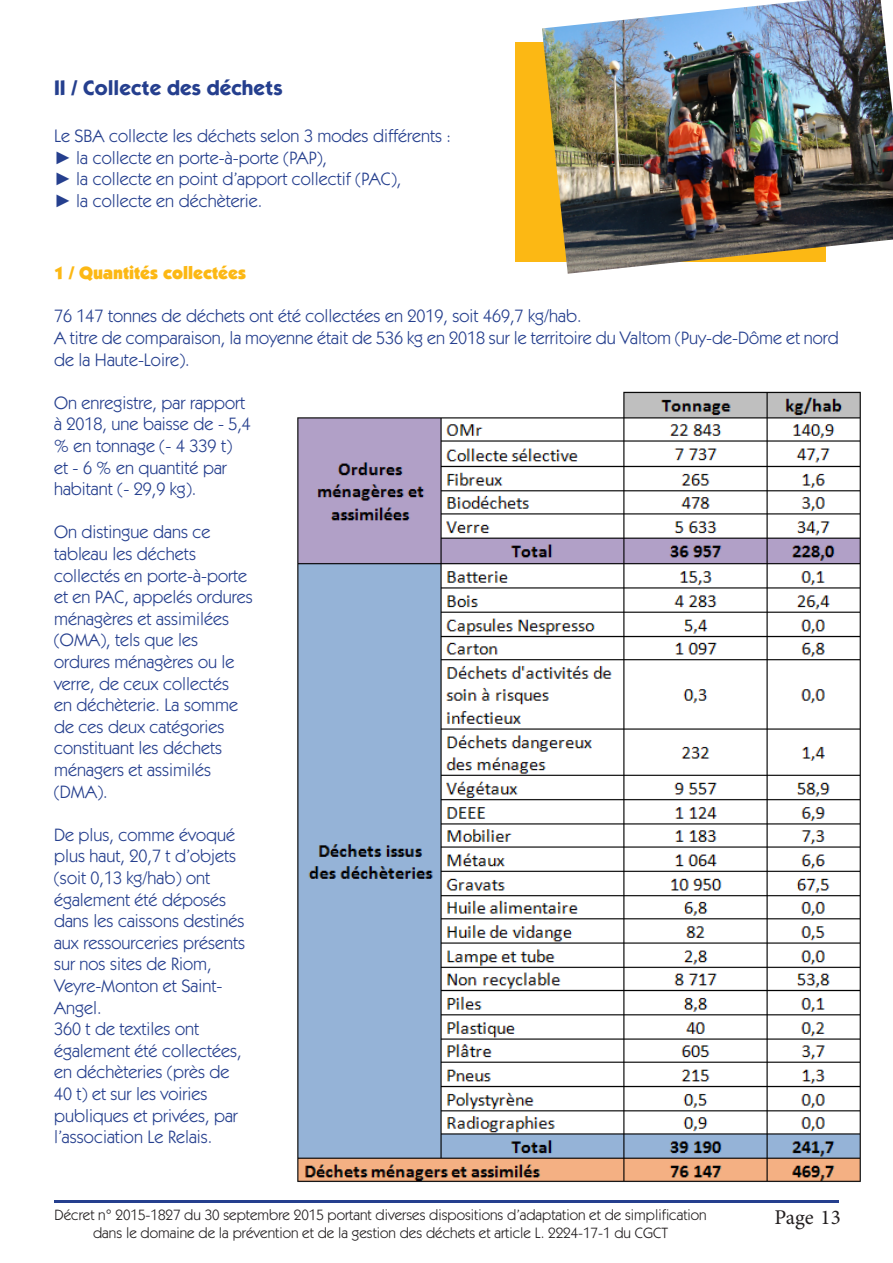
<style>
.page{position:relative;width:893px;height:1263px;background:#fff}
.page>*{position:absolute;margin:0;border:0;box-sizing:border-box;transform-origin:0 0}
.t1{font:700 21px "Itc Kabel";color:#253f8e}
.t2{font:21px "Minion Pro";letter-spacing:-.005em;color:#231f20}
.t3{font:18px/21.6px "Itc Kabel";color:#253f8e}
.t4{font:900 18px "Itc Kabel";color:#fcb814}
.t5{font:15px "Itc Kabel";color:#231f20}
.s1{font-family:"Century Gothic"}
</style>
<div class="page">
<hr style="left:54px;top:1200px;width:785px;height:2px;background:#253f8e">
<img style="left:297px;top:391px;width:564px;height:791px">
<div style="left:515px;top:42px;width:310px;height:219px;background:#fcb814"></div>
<img style="left:542px;top:0;width:351px;height:274px">
<p class="t1" style="left:54px;top:76px;width:230px">II / Collecte des déchets</p>
<p class="t3" style="left:54px;top:125px;width:399px">Le SBA collecte les déchets selon 3 modes différents :</p>
<p class="t3" style="left:54px;top:147px;width:275px"><span class="s1">►</span> la collecte en porte-à-porte (PAP),</p>
<p class="t3" style="left:54px;top:169px;width:349px"><span class="s1">►</span> la collecte en point d’apport collectif (PAC),</p>
<p class="t3" style="left:54px;top:190px;width:210px"><span class="s1">►</span> la collecte en déchèterie.</p>
<p class="t4" style="left:54px;top:262px;width:194px">1 / Quantités collectées</p>
<p class="t3" style="left:54px;top:305px;width:529px">76 147 tonnes de déchets ont été collectées en 2019, soit 469,7 kg/hab.</p>
<p class="t3" style="left:54px;top:327px;width:786px">A titre de comparaison, la moyenne était de 536 kg en 2018 sur le territoire du Valtom (Puy-de-Dôme et nord de la Haute-Loire).</p>
<p class="t3" style="left:54px;top:392px;width:198px">On enregistre, par rapport à 2018, une baisse de - 5,4 % en tonnage (- 4 339 t)<br>et - 6 % en quantité par habitant (- 29,9 kg).</p>
<p class="t3" style="left:54px;top:521px;width:200px">On distingue dans ce tableau les déchets collectés en porte-à-porte et en PAC, appelés ordures ménagères et assimilées (OMA), tels que les ordures ménagères ou le verre, de ceux collectés<br>en déchèterie. La somme de ces deux catégories constituant les déchets ménagers et assimilés (DMA).</p>
<p class="t3" style="left:54px;top:824px;width:193px">De plus, comme évoqué plus haut, 20,7 t d’objets (soit 0,13 kg/hab) ont également été déposés dans les caissons destinés aux ressourceries présents sur nos sites de Riom,<br>Veyre-Monton et Saint-<br>Angel.</p>
<p class="t3" style="left:54px;top:1018px;width:189px">360 t de textiles ont également été collectées, en déchèteries (près de<br>40 t) et sur les voiries publiques et privées, par l’association Le Relais.</p>
<p class="t5" style="left:55px;top:1206px;width:654px">Décret n° 2015-1827 du 30 septembre 2015 portant diverses dispositions d’adaptation et de simplification</p>
<p class="t2" style="left:774px;top:1203px;width:68px">Page 13</p>
<p class="t5" style="left:93px;top:1224px;width:576px">dans le domaine de la prévention et de la gestion des déchets et article L. 2224-17-1 du CGCT</p>
</div>
